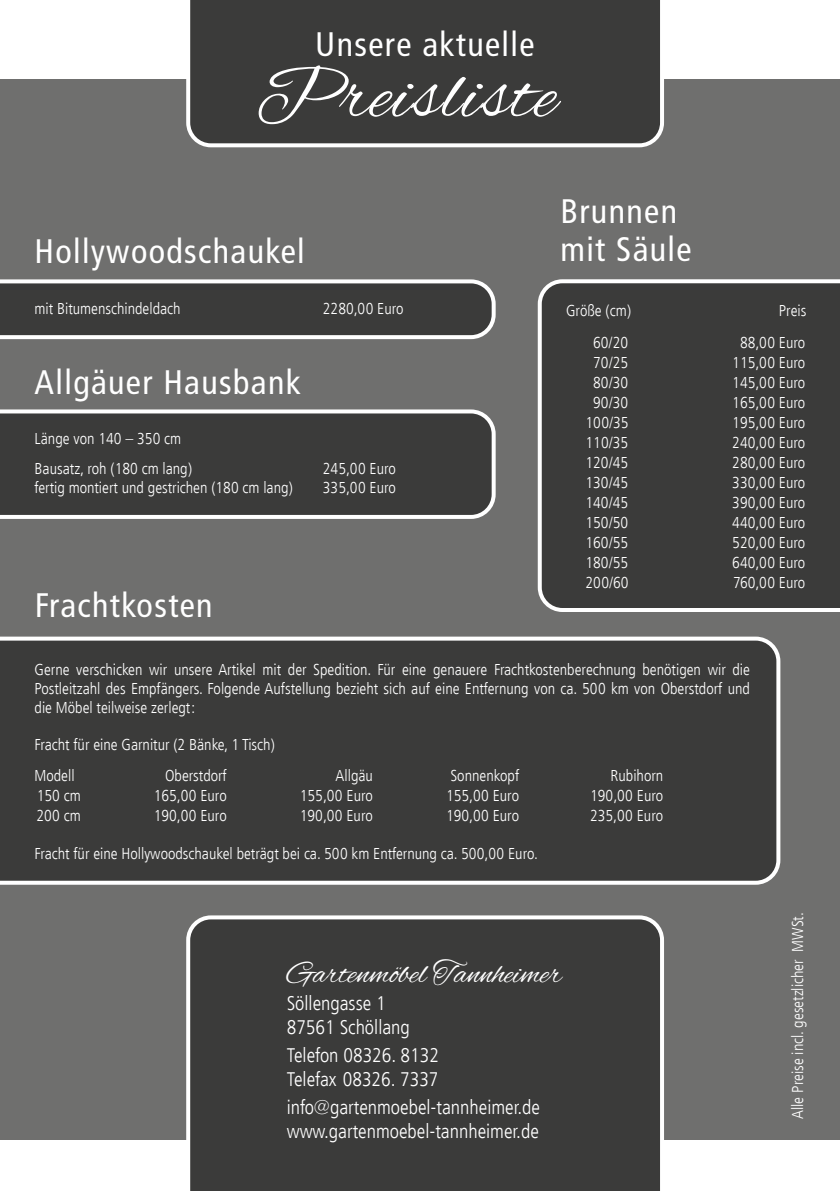
<style>
.page{position:relative;width:840px;height:1191px;background:#fff}
.page>*{position:absolute;margin:0;border:0;box-sizing:border-box;transform-origin:0 0}
.t1{font:78px "Alex Brush";letter-spacing:.02em;color:#fff}
.t2{font:condensed 34px/38px "Frutiger";letter-spacing:.04em;color:#fff}
.t3{font:32px "Alex Brush";color:#fff}
.t4{font:300 condensed 20px/24px "Frutiger";color:#fff}
.t5{font:300 condensed 16px/19.2px "Frutiger";color:#fff}
</style>
<div class="page">
<div style="left:0;top:79px;width:839px;height:1060px;background:#6f6f6e"></div>
<div style="left:537px;top:279px;width:302px;height:333px;background:#3b3b3a"></div>
<svg style="left:0;top:279px;width:495px;height:60px"></svg>
<div style="left:186px;top:0;width:477px;height:147px;background:#3b3b3a"></div>
<div style="left:186px;top:915px;width:477px;height:276px;background:#3b3b3a"></div>
<svg style="left:0;top:409px;width:495px;height:110px"></svg>
<div style="left:0;top:636px;width:780px;height:248px;background:#3b3b3a"></div>
<h2 class="t2" style="left:315px;top:25px;width:221px">Unsere aktuelle</h2>
<h1 class="t1" style="left:255px;top:51px;width:302px">Preisliste</h1>
<h2 class="t2" style="left:35px;top:232px;width:271px">Hollywoodschaukel</h2>
<p class="t5" style="left:35px;top:299px;width:147px">mit Bitumenschindeldach</p>
<p class="t5" style="left:323px;top:299px;width:82px">2280,00 Euro</p>
<h2 class="t2" style="left:35px;top:364px;width:267px">Allgäuer Hausbank</h2>
<p class="t5" style="left:35px;top:424px;width:159px;line-height:29.2px">Länge von 140 – 350 cm<br>Bausatz, roh (180 cm lang)</p>
<p class="t5" style="left:323px;top:458px;width:75px">245,00 Euro</p>
<p class="t5" style="left:35px;top:478px;width:259px">fertig montiert und gestrichen (180 cm lang)</p>
<p class="t5" style="left:323px;top:478px;width:75px">335,00 Euro</p>
<h2 class="t2" style="left:35px;top:586px;width:179px">Frachtkosten</h2>
<h2 class="t2" style="left:560px;top:193px;width:133px">Brunnen mit Säule</h2>
<p class="t5" style="left:566px;top:301px;width:66px">Größe (cm)</p>
<p class="t5" style="left:778px;top:301px;width:29px">Preis</p>
<p class="t5" style="left:593px;top:333px;width:36px">60/20</p>
<p class="t5" style="left:739px;top:333px;width:67px">88,00 Euro</p>
<p class="t5" style="left:593px;top:353px;width:36px">70/25</p>
<p class="t5" style="left:731px;top:353px;width:75px">115,00 Euro</p>
<p class="t5" style="left:593px;top:373px;width:36px">80/30</p>
<p class="t5" style="left:731px;top:373px;width:75px">145,00 Euro</p>
<p class="t5" style="left:593px;top:393px;width:36px">90/30</p>
<p class="t5" style="left:731px;top:393px;width:75px">165,00 Euro</p>
<p class="t5" style="left:585px;top:413px;width:45px">100/35</p>
<p class="t5" style="left:731px;top:413px;width:75px">195,00 Euro</p>
<p class="t5" style="left:585px;top:433px;width:44px">110/35</p>
<p class="t5" style="left:731px;top:433px;width:75px">240,00 Euro</p>
<p class="t5" style="left:585px;top:453px;width:44px">120/45</p>
<p class="t5" style="left:731px;top:453px;width:75px">280,00 Euro</p>
<p class="t5" style="left:585px;top:473px;width:44px">130/45</p>
<p class="t5" style="left:731px;top:473px;width:74px">330,00 Euro</p>
<p class="t5" style="left:585px;top:493px;width:44px">140/45</p>
<p class="t5" style="left:731px;top:493px;width:75px">390,00 Euro</p>
<p class="t5" style="left:585px;top:513px;width:44px">150/50</p>
<p class="t5" style="left:731px;top:513px;width:75px">440,00 Euro</p>
<p class="t5" style="left:585px;top:533px;width:44px">160/55</p>
<p class="t5" style="left:731px;top:533px;width:75px">520,00 Euro</p>
<p class="t5" style="left:585px;top:553px;width:44px">180/55</p>
<p class="t5" style="left:731px;top:553px;width:75px">640,00 Euro</p>
<p class="t5" style="left:585px;top:573px;width:45px">200/60</p>
<p class="t5" style="left:732px;top:573px;width:74px">760,00 Euro</p>
<p class="t5" style="left:35px;top:660px;width:716px;text-align:justify">Gerne verschicken wir unsere Artikel mit der Spedition. Für eine genauere Frachtkostenberechnung benötigen wir die Postleitzahl des Empfängers. Folgende Aufstellung bezieht sich auf eine Entfernung von ca. 500 km von Oberstdorf und die Möbel teilweise zerlegt:</p>
<p class="t5" style="left:35px;top:728px;width:241px;line-height:31.2px">Fracht für eine Garnitur (2 Bänke, 1 Tisch)<br>Modell</p>
<p class="t5" style="left:165px;top:766px;width:63px">Oberstdorf</p>
<p class="t5" style="left:335px;top:766px;width:39px">Allgäu</p>
<p class="t5" style="left:450px;top:766px;width:70px">Sonnenkopf</p>
<p class="t5" style="left:610px;top:766px;width:54px">Rubihorn</p>
<p class="t5" style="left:37px;top:786px;width:45px">150 cm</p>
<p class="t5" style="left:154px;top:786px;width:75px">165,00 Euro</p>
<p class="t5" style="left:300px;top:786px;width:75px">155,00 Euro</p>
<p class="t5" style="left:446px;top:786px;width:75px">155,00 Euro</p>
<p class="t5" style="left:590px;top:786px;width:75px">190,00 Euro</p>
<p class="t5" style="left:36px;top:806px;width:46px">200 cm</p>
<p class="t5" style="left:154px;top:806px;width:75px">190,00 Euro</p>
<p class="t5" style="left:300px;top:806px;width:75px">190,00 Euro</p>
<p class="t5" style="left:446px;top:806px;width:75px">190,00 Euro</p>
<p class="t5" style="left:590px;top:806px;width:75px">235,00 Euro</p>
<p class="t5" style="left:35px;top:844px;width:504px">Fracht für eine Hollywoodschaukel beträgt bei ca. 500 km Entfernung ca. 500,00 Euro.</p>
<h3 class="t3" style="left:286px;top:955px;width:276px">Gartenmöbel Tannheimer</h3>
<p class="t4" style="left:286px;top:991px;width:125px">Söllengasse 1<br>87561 Schöllang</p>
<p class="t4" style="left:286px;top:1043px;width:154px">Telefon 08326. 8132<br>Telefax 08326. 7337</p>
<p class="t4" style="left:286px;top:1095px;width:255px">info@gartenmoebel-tannheimer.de www.gartenmoebel-tannheimer.de</p>
<p class="t5" style="left:787px;top:1119px;width:208px;rotate:-90deg">Alle Preise incl. gesetzlicher MWSt.</p>
</div>
